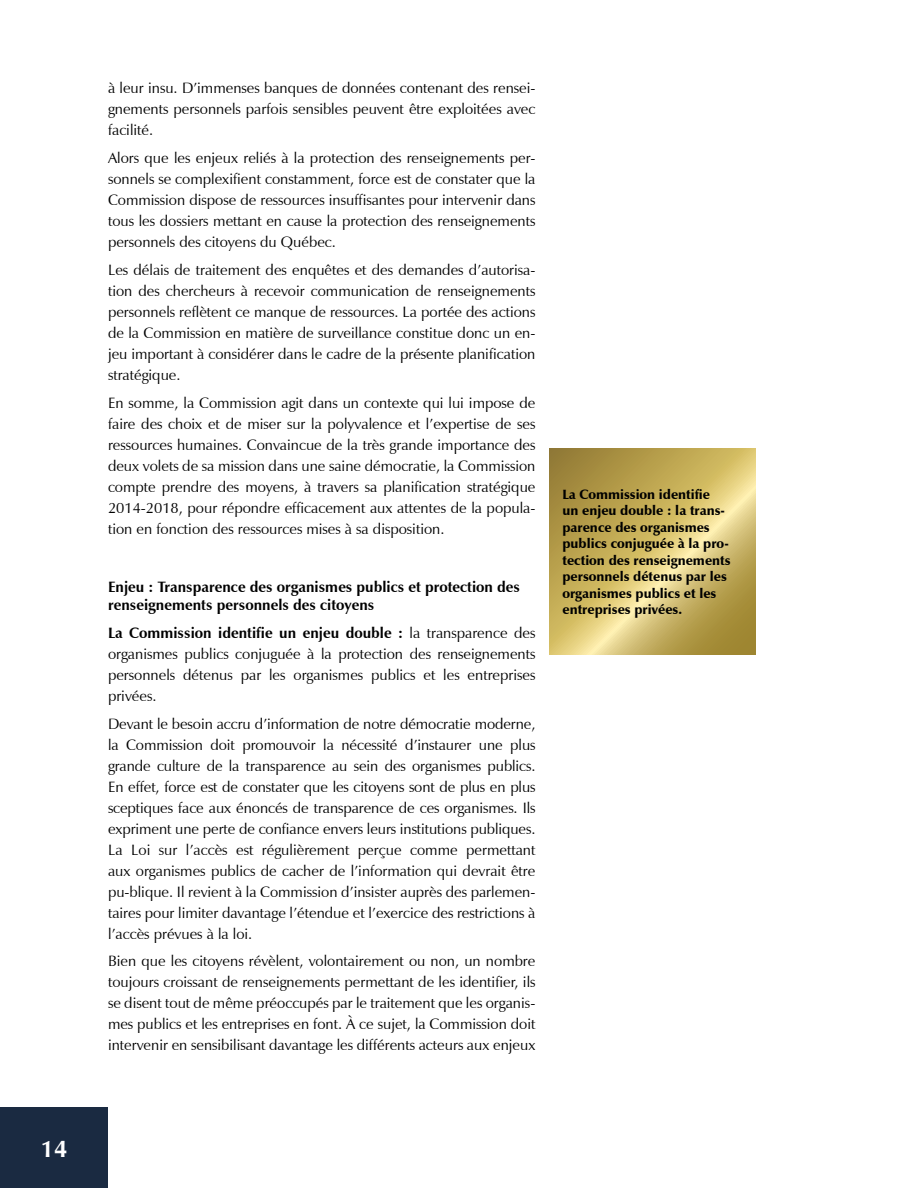
<style>
.page{position:relative;width:918px;height:1188px;background:#fff}
.page>*{position:absolute;margin:0;border:0;box-sizing:border-box;transform-origin:0 0}
.t1{font:700 24px "Zapf Humanist 601 BT";color:#fff}
.t2{font:15px/21px "Zapf Humanist 601 BT";color:#000;text-align:justify}
.t3{font:700 15px/18px "Zapf Humanist 601 BT";color:#000}
.t4{font:900 13.5px/16.5px "Zapf Humanist 601 BT";color:#000}
.s1{font-weight:700}
</style>
<div class="page">
<div style="left:0;top:1107px;width:108px;height:81px;background:#1a2a41"></div>
<svg style="left:549px;top:448px;width:207px;height:207px;background:#c9b363"></svg>
<h1 class="t1" style="left:41px;top:1134px;width:28px">14</h1>
<p class="t2" style="left:108px;top:78px;width:429px">à leur insu. D’immenses banques de données contenant des rensei&shy;gnements personnels parfois sensibles peuvent être exploitées avec facilité.</p>
<p class="t2" style="left:108px;top:148px;width:429px">Alors que les enjeux reliés à la protection des renseignements per&shy;sonnels se complexifient constamment, force est de constater que la Commission dispose de ressources insuffisantes pour intervenir dans tous les dossiers mettant en cause la protection des renseignements personnels des citoyens du Québec.</p>
<p class="t2" style="left:108px;top:259px;width:429px">Les délais de traitement des enquêtes et des demandes d’autorisa&shy;tion des chercheurs à recevoir communication de renseignements personnels reflètent ce manque de ressources. La portée des actions de la Commission en matière de surveillance constitue donc un en&shy;jeu important à considérer dans le cadre de la présente planification stratégique.</p>
<p class="t2" style="left:108px;top:392px;width:429px">En somme, la Commission agit dans un contexte qui lui impose de faire des choix et de miser sur la polyvalence et l’expertise de ses ressources humaines. Convaincue de la très grande importance des deux volets de sa mission dans une saine démocratie, la Commission compte prendre des moyens, à travers sa planification stratégique 2014-2018, pour répondre efficacement aux attentes de la popula&shy;tion en fonction des ressources mises à sa disposition.</p>
<p class="t3" style="left:108px;top:578px;width:414px">Enjeu : Transparence des organismes publics et protection des renseignements personnels des citoyens</p>
<p class="t2" style="left:108px;top:622px;width:429px"><span class="s1">La Commission identifie un enjeu double :</span> la transparence des organismes publics conjuguée à la protection des renseignements personnels détenus par les organismes publics et les entreprises privées.</p>
<p class="t2" style="left:108px;top:713px;width:429px">Devant le besoin accru d’information de notre démocratie moderne, la Commission doit promouvoir la nécessité d’instaurer une plus grande culture de la transparence au sein des organismes publics.<br>En effet, force est de constater que les citoyens sont de plus en plus sceptiques face aux énoncés de transparence de ces organismes. Ils expriment une perte de confiance envers leurs institutions publiques.<br>La Loi sur l’accès est régulièrement perçue comme permettant aux organismes publics de cacher de l’information qui devrait être pu-blique. Il revient à la Commission d’insister auprès des parlemen&shy;taires pour limiter davantage l’étendue et l’exercice des restrictions à l’accès prévues à la loi.</p>
<p class="t2" style="left:108px;top:951px;width:429px">Bien que les citoyens révèlent, volontairement ou non, un nombre toujours croissant de renseignements permettant de les identifier, ils se disent tout de même préoccupés par le traitement que les organis&shy;mes publics et les entreprises en font. À ce sujet, la Commission doit intervenir en sensibilisant davantage les différents acteurs aux enjeux</p>
<p class="t4" style="left:562px;top:486px;width:170px">La Commission identifie<br>un enjeu double : la trans&shy;parence des organismes publics conjuguée à la pro&shy;tection des renseignements personnels détenus par les organismes publics et les entreprises privées.</p>
</div>
